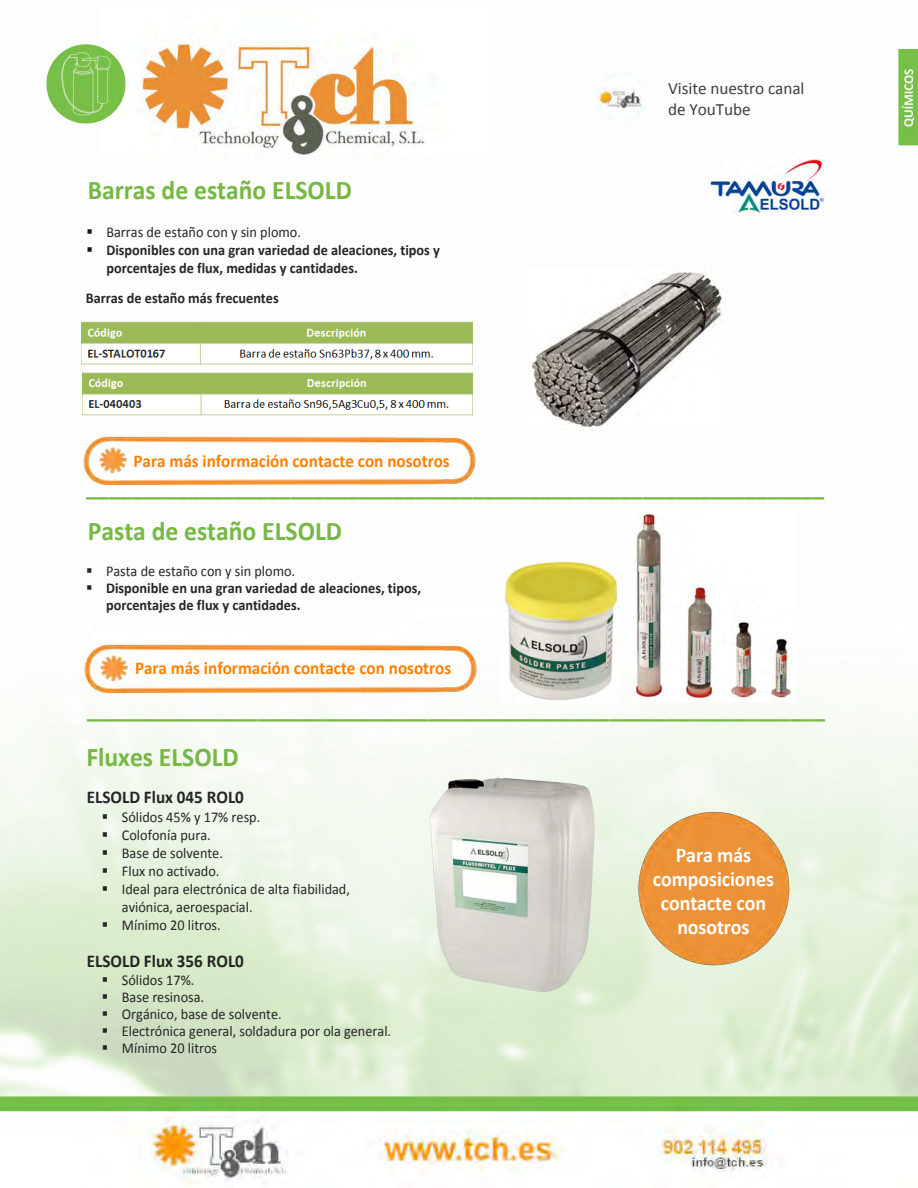
<style>
.page{position:relative;width:918px;height:1188px;background:#fff}
.page>*{position:absolute;margin:0;border:0;box-sizing:border-box;transform-origin:0 0}
.t1{font:700 27px "Calibri";color:#75b843;scale:.95 1}
.t2{font:700 27px "Calibri";color:#75b843;scale:.95 1}
.t3{font:700 24px "Calibri";color:#75b843;scale:.95 1}
.t4{font:700 21px/24px "Calibri";letter-spacing:-.005em;color:#fff;text-align:center;scale:.95 1}
.t5{font:700 18px "Calibri";color:#ff8000;scale:.95 1}
.t6{font:700 18px "Calibri";color:#252525;scale:.95 1}
.t7{font:17.25px/20.7px "Calibri";letter-spacing:-.005em;color:#404040}
.t8{font:15px/18px "Calibri";color:#252525;scale:.95 1}
.t9{font:700 15px/18px "Calibri";color:#252525;scale:.95 1}
.t10{font:700 15px "Calibri";color:#252525;scale:.95 1}
.s1{font-style:inherit}
.s2{color:#151515}
</style>
<div class="page">
<img style="left:0;top:49px;width:918px;height:1012px">
<img style="left:99px;top:42px;width:394px;height:115px">
<img style="left:588px;top:64px;width:68px;height:66px">
<img style="left:0;top:1061px;width:918px;height:127px">
<img style="left:44px;top:42px;width:85px;height:91px">
<img style="left:892px;top:49px;width:25px;height:100px">
<img style="left:422px;top:768px;width:178px;height:228px">
<img style="left:617px;top:795px;width:202px;height:191px">
<img style="left:710px;top:159px;width:115px;height:54px">
<img style="left:529px;top:268px;width:197px;height:163px">
<img style="left:632px;top:510px;width:163px;height:193px">
<img style="left:502px;top:558px;width:119px;height:145px">
<img style="left:82px;top:426px;width:394px;height:70px">
<img style="left:84px;top:635px;width:394px;height:70px">
<img style="left:81px;top:321px;width:392px;height:44px">
<img style="left:83px;top:372px;width:390px;height:44px">
<h1 class="t1" style="left:88px;top:173px;width:280px">Barras de <span class="s1">estaño</span> ELSOLD</h1>
<p class="t8" style="left:86px;top:223px;width:227px"><span class="s2">▪</span> Barras de estaño con y sin plomo.</p>
<p class="t9" style="left:106px;top:241px;width:353px;text-indent:-20px"><span class="s2">▪</span> Disponibles con una gran variedad de aleaciones, tipos y porcentajes de flux, medidas y cantidades.</p>
<p class="t10" style="left:86px;top:288px;width:205px">Barras de estaño más frecuentes</p>
<p class="t5" style="left:134px;top:449px;width:334px">Para más información contacte con nosotros</p>
<p class="t7" style="left:668px;top:78px;width:138px">Visite nuestro canal de YouTube</p>
<h2 class="t3" style="left:86px;top:472px;width:778px">_________________________________________________________________</h2>
<h1 class="t1" style="left:88px;top:514px;width:269px">Pasta de estaño ELSOLD</h1>
<p class="t8" style="left:86px;top:562px;width:222px">▪ Pasta de estaño con y sin plomo.</p>
<p class="t9" style="left:106px;top:580px;width:333px;line-height:17.1px;text-indent:-20px">▪ Disponible en una gran variedad de aleaciones, tipos, porcentajes de flux y cantidades.</p>
<p class="t5" style="left:135px;top:656px;width:334px">Para más información contacte con nosotros</p>
<h2 class="t3" style="left:87px;top:693px;width:778px">_________________________________________________________________</h2>
<h1 class="t2" style="left:86px;top:740px;width:162px">Fluxes ELSOLD</h1>
<p class="t6" style="left:87px;top:786px;width:167px">ELSOLD Flux 045 ROL0</p>
<p class="t8" style="left:102px;top:809px;width:168px">▪ Sólidos 45% y 17% resp.</p>
<p class="t8" style="left:102px;top:827px;width:116px">▪ Colofonía pura.</p>
<p class="t8" style="left:102px;top:845px;width:129px">▪ Base de solvente.</p>
<p class="t8" style="left:102px;top:863px;width:125px">▪ Flux no activado.</p>
<p class="t8" style="left:122px;top:881px;width:242px;text-indent:-20px">▪ Ideal para electrónica de alta fiabilidad, aviónica, aeroespacial.</p>
<p class="t8" style="left:102px;top:917px;width:127px">▪ Mínimo 20 litros.</p>
<p class="t6" style="left:87px;top:949px;width:167px">ELSOLD Flux 356 ROL0</p>
<p class="t8" style="left:102px;top:971px;width:99px">▪ Sólidos 17%.</p>
<p class="t8" style="left:102px;top:988px;width:109px">▪ Base resinosa.</p>
<p class="t8" style="left:102px;top:1005px;width:191px">▪ Orgánico, base de solvente.</p>
<p class="t8" style="left:102px;top:1022px;width:306px">▪ Electrónica general, soldadura por ola general.</p>
<p class="t8" style="left:102px;top:1039px;width:123px">▪ Mínimo 20 litros</p>
<h3 class="t4" style="left:653px;top:843px;width:129px">Para más composiciones contacte con nosotros</h3>
</div>
